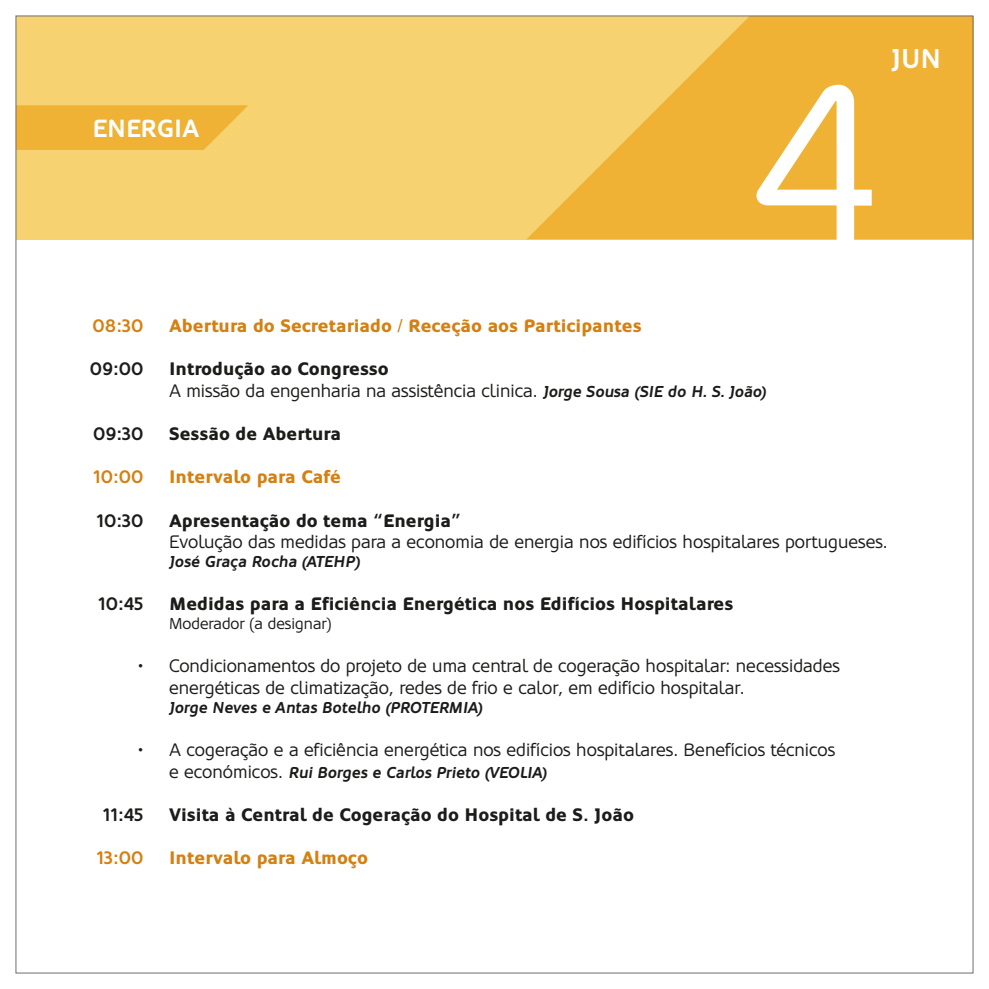
<style>
.page{position:relative;width:989px;height:989px;background:#fff}
.page>*{position:absolute;margin:0;border:0;box-sizing:border-box;transform-origin:0 0}
.t1{font:225px "Oblik";color:#fff}
.t2{font:700 27px "Oblik";color:#fff}
.t3{font:700 24.75px "Oblik";color:#fff}
.t4{font:18px/21.6px "Oblik";color:#1c1d1a}
.t5{font:900 18px "Oblik";color:#1c1d1a}
.t6{font:900 18px "Oblik";color:#d48012}
.t7{font:700 18px "Oblik";color:#1c1d1a}
.t8{font:700 18px "Oblik";color:#d48012}
.t9{font:italic 700 15.75px "Oblik";color:#1b1c1a}
.t10{font:15.75px "Oblik";color:#1c1d1a}
.s1{font-weight:900}
.s2{font-weight:700;font-style:italic;font-size:15.75px;color:#1b1c1a}
.s3{font-weight:400;font-style:normal;font-size:18px;color:#1c1d1a}
</style>
<div class="page">
<div style="left:16px;top:16px;width:957px;height:223px;background:#f6d270"></div>
<svg style="left:527px;top:18px;width:444px;height:221px;fill:#f0b234"></svg>
<svg style="left:18px;top:105px;width:230px;height:45px;background:#f0b539"></svg>
<h3 class="t3" style="left:92px;top:114px;width:108px">ENERGIA</h3>
<h1 class="t1" style="left:755px;top:39px;width:124px">4</h1>
<h2 class="t2" style="left:892px;top:43px;width:51px">JUN</h2>
<p class="t8" style="left:93px;top:316px;width:52px">08:30</p>
<p class="t7" style="left:90px;top:359px;width:55px">09:00</p>
<p class="t7" style="left:93px;top:424px;width:52px">09:30</p>
<p class="t8" style="left:93px;top:467px;width:52px">10:00</p>
<p class="t7" style="left:96px;top:510px;width:49px">10:30</p>
<p class="t7" style="left:98px;top:594px;width:47px">10:45</p>
<p class="t4" style="left:138px;top:655px;width:7px">•</p>
<p class="t4" style="left:138px;top:739px;width:7px">•</p>
<p class="t7" style="left:103px;top:804px;width:42px">11:45</p>
<p class="t8" style="left:96px;top:847px;width:49px">13:00</p>
<p class="t6" style="left:169px;top:314px;width:474px">Abertura do Secretariado / Receção aos Participantes</p>
<p class="t4" style="left:169px;top:358px;width:598px"><span class="s1">Introdução ao Congresso<br></span>A missão da engenharia na assistência clinica. <span class="s2">Jorge Sousa (SIE do H. S. João)</span></p>
<p class="t5" style="left:169px;top:422px;width:174px">Sessão de Abertura</p>
<p class="t6" style="left:169px;top:465px;width:173px">Intervalo para Café</p>
<p class="t5" style="left:169px;top:509px;width:293px">Apresentação do tema “Energia”</p>
<p class="t4" style="left:169px;top:531px;width:720px">Evolução das medidas para a economia de energia nos edifícios hospitalares portugueses.</p>
<p class="t9" style="left:169px;top:552px;width:192px">José Graça Rocha (ATEHP)</p>
<p class="t5" style="left:169px;top:592px;width:566px">Medidas para a Eficiência Energética nos Edifícios Hospitalares</p>
<p class="t10" style="left:169px;top:615px;width:164px">Moderador (a designar)</p>
<p class="t4" style="left:169px;top:655px;width:672px">Condicionamentos do projeto de uma central de cogeração hospitalar: necessidades energéticas de climatização, redes de frio e calor, em edifício hospitalar.</p>
<p class="t9" style="left:169px;top:698px;width:315px">Jorge Neves e Antas Botelho (PROTERMIA)</p>
<p class="t4" style="left:169px;top:739px;width:667px">A cogeração e a eficiência energética nos edifícios hospitalares. Benefícios técnicos</p>
<p class="t9" style="left:169px;top:763px;width:379px"><span class="s3">e económicos.</span> Rui Borges e Carlos Prieto (VEOLIA)</p>
<p class="t5" style="left:169px;top:803px;width:466px">Visita à Central de Cogeração do Hospital de S. João</p>
<p class="t6" style="left:169px;top:846px;width:200px">Intervalo para Almoço</p>
</div>
